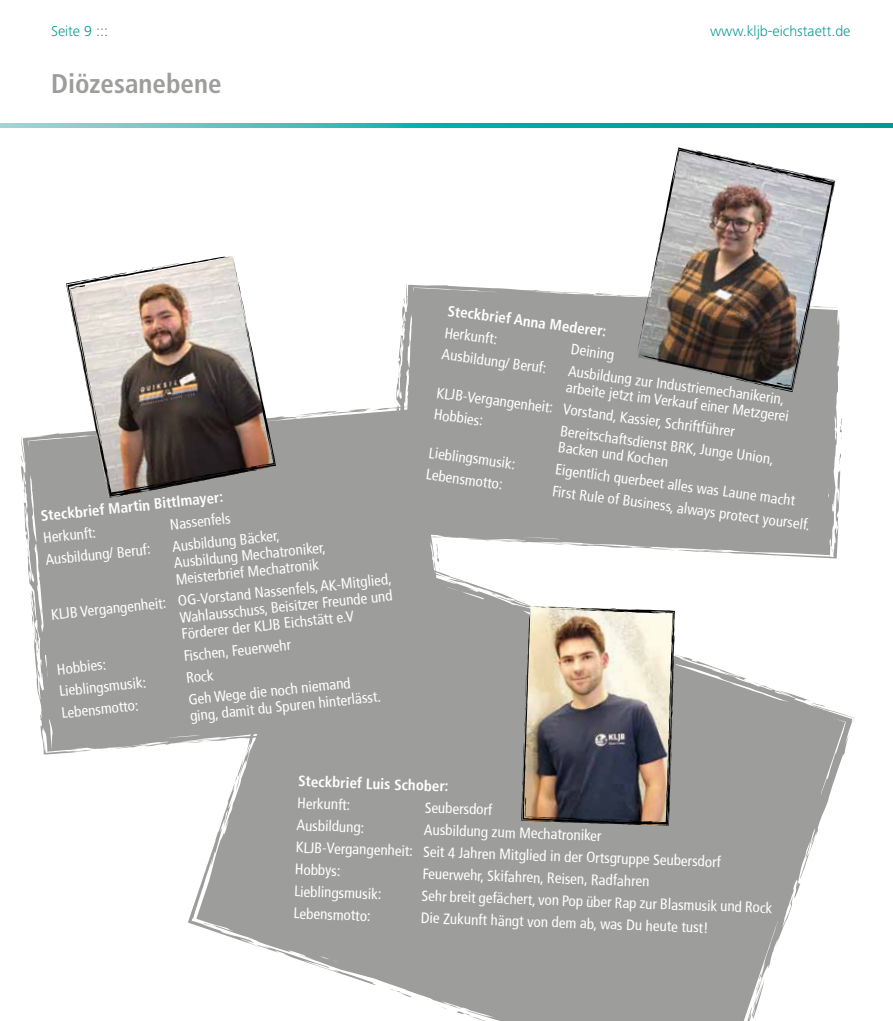
<style>
.page{position:relative;width:893px;height:1021px;background:#fff}
.page>*{position:absolute;margin:0;border:0;box-sizing:border-box;transform-origin:0 0}
.t1{font:700 condensed 27px "Frutiger LT Pro";color:#9d9d9c}
.t2{font:condensed 15px/16.5px "Frutiger";color:#fff}
.t3{font:700 condensed 15px "Frutiger LT Pro";color:#fff}
.t4{font:300 15px "Frutiger Next Pro";color:#009a93}
.s1{color:#646363}
</style>
<div class="page">
<div style="left:396px;top:285px;width:444px;height:247px;background:#9d9d9c"></div>
<svg style="left:403px;top:284px;width:9px;height:21px"></svg>
<svg style="left:402px;top:329px;width:2px;height:6px"></svg>
<div style="left:649px;top:447px;width:192px;height:85px;background:#9d9d9c"></div>
<svg style="left:835px;top:417px;width:7px;height:23px"></svg>
<svg style="left:21px;top:409px;width:428px;height:345px;background:#a5a5a5"></svg>
<svg style="left:293px;top:404px;width:124px;height:57px;background:#ababaa"></svg>
<svg style="left:21px;top:437px;width:5px;height:27px"></svg>
<svg style="left:24px;top:494px;width:3px;height:7px"></svg>
<svg style="left:31px;top:589px;width:12px;height:71px"></svg>
<svg style="left:42px;top:730px;width:2px;height:11px"></svg>
<svg style="left:78px;top:749px;width:9px;height:3px"></svg>
<svg style="left:196px;top:532px;width:656px;height:488px;fill:#9d9d9c"></svg>
<svg style="left:739px;top:973px;width:25px;height:47px"></svg>
<svg style="left:810px;top:701px;width:44px;height:22px"></svg>
<svg style="left:746px;top:681px;width:13px;height:3px"></svg>
<svg style="left:707px;top:666px;width:8px;height:3px"></svg>
<div style="left:282px;top:536px;width:172px;height:198px;background:#9d9d9c"></div>
<svg style="left:188px;top:759px;width:195px;height:228px"></svg>
<svg style="left:457px;top:1006px;width:31px;height:14px"></svg>
<svg style="left:389px;top:988px;width:36px;height:13px"></svg>
<svg style="left:441px;top:1007px;width:7px;height:2px"></svg>
<svg style="left:67px;top:256px;width:209px;height:242px"></svg>
<svg style="left:233px;top:256px;width:14px;height:70px"></svg>
<svg style="left:269px;top:437px;width:3px;height:19px"></svg>
<svg style="left:258px;top:465px;width:13px;height:5px"></svg>
<svg style="left:239px;top:467px;width:12px;height:6px"></svg>
<svg style="left:195px;top:475px;width:20px;height:4px"></svg>
<svg style="left:222px;top:471px;width:7px;height:5px"></svg>
<svg style="left:141px;top:487px;width:5px;height:5px"></svg>
<svg style="left:152px;top:479px;width:34px;height:9px"></svg>
<svg style="left:105px;top:476px;width:5px;height:5px"></svg>
<svg style="left:115px;top:490px;width:13px;height:7px"></svg>
<img style="left:66px;top:263px;width:113px;height:198px">
<svg style="left:216px;top:258px;width:10px;height:2px"></svg>
<img style="left:638px;top:147px;width:197px;height:243px">
<svg style="left:674px;top:148px;width:21px;height:28px"></svg>
<svg style="left:701px;top:154px;width:12px;height:3px"></svg>
<svg style="left:735px;top:162px;width:19px;height:5px"></svg>
<svg style="left:723px;top:157px;width:6px;height:6px"></svg>
<svg style="left:800px;top:174px;width:6px;height:4px"></svg>
<svg style="left:763px;top:165px;width:31px;height:11px"></svg>
<svg style="left:829px;top:196px;width:3px;height:6px"></svg>
<svg style="left:818px;top:177px;width:12px;height:8px"></svg>
<img style="left:687px;top:217px;width:151px;height:175px">
<svg style="left:637px;top:286px;width:16px;height:72px"></svg>
<img style="left:489px;top:592px;width:187px;height:234px">
<svg style="left:0;top:123px;width:893px;height:5px;background:#2fb2ae"></svg>
<p class="t4" style="left:51px;top:23px;width:58px">Seite 9 <span class="s1">:::</span></p>
<p class="t4" style="left:710px;top:23px;width:142px">www.kljb-eichstaett.de</p>
<h1 class="t1" style="left:51px;top:68px;width:172px">Diözesanebene</h1>
<p class="t3" style="left:40px;top:507px;width:185px;rotate:-6deg">Steckbrief Martin Bittlmayer:</p>
<p class="t2" style="left:42px;top:530px;width:55px;rotate:-6deg">Herkunft:</p>
<p class="t2" style="left:169px;top:516px;width:62px;rotate:-6deg">Nassenfels</p>
<p class="t2" style="left:171px;top:538px;width:154px;rotate:-6deg">Ausbildung Bäcker,<br>Ausbildung Mechatroniker,<br>Meisterbrief Mechatronik</p>
<p class="t2" style="left:45px;top:551px;width:107px;rotate:-6deg">Ausbildung/ Beruf:</p>
<p class="t2" style="left:177px;top:593px;width:216px;text-align:justify;text-indent:-127px;rotate:-6deg">KLJB Vergangenheit: OG-Vorstand Nassenfels, AK-Mitglied, Wahlausschuss, Beisitzer Freunde und Förderer der KLJB Eichstätt e.V</p>
<p class="t2" style="left:56px;top:661px;width:51px;rotate:-6deg">Hobbies:</p>
<p class="t2" style="left:183px;top:648px;width:109px;rotate:-6deg">Fischen, Feuerwehr</p>
<p class="t2" style="left:185px;top:669px;width:29px;rotate:-6deg">Rock</p>
<p class="t2" style="left:58px;top:683px;width:89px;rotate:-6deg">Lieblingsmusik:</p>
<p class="t2" style="left:188px;top:691px;width:193px;rotate:-6deg">Geh Wege die noch niemand ging, damit du Spuren hinterlässt.</p>
<p class="t2" style="left:61px;top:705px;width:79px;rotate:-6deg">Lebensmotto:</p>
<p class="t3" style="left:449px;top:301px;width:162px;rotate:8deg">Steckbrief Anna Mederer:</p>
<p class="t2" style="left:446px;top:324px;width:55px;rotate:8deg">Herkunft:</p>
<p class="t2" style="left:572px;top:341px;width:45px;rotate:8deg">Deining</p>
<p class="t2" style="left:443px;top:346px;width:107px;rotate:8deg">Ausbildung/ Beruf:</p>
<p class="t2" style="left:570px;top:362px;width:226px;rotate:8deg">Ausbildung zur Industriemechanikerin, arbeite jetzt im Verkauf einer Metzgerei</p>
<p class="t2" style="left:439px;top:380px;width:302px;line-height:23.1px;rotate:8deg">KLJB-Vergangenheit: Vorstand, Kassier, Schriftführer<br>Hobbies:</p>
<p class="t2" style="left:562px;top:422px;width:217px;rotate:8deg">Bereitschaftsdienst BRK, Junge Union,<br>Backen und Kochen</p>
<p class="t2" style="left:430px;top:444px;width:89px;rotate:8deg">Lieblingsmusik:</p>
<p class="t2" style="left:557px;top:460px;width:243px;rotate:8deg">Eigentlich querbeet alles was Laune macht</p>
<p class="t2" style="left:427px;top:466px;width:79px;rotate:8deg">Lebensmotto:</p>
<p class="t2" style="left:554px;top:482px;width:261px;rotate:8deg">First Rule of Business, always protect yourself.</p>
<p class="t3" style="left:298px;top:772px;width:152px;rotate:2deg">Steckbrief Luis Schober:</p>
<p class="t2" style="left:298px;top:794px;width:55px;rotate:2deg">Herkunft:</p>
<p class="t2" style="left:425px;top:799px;width:69px;rotate:2deg">Seubersdorf</p>
<p class="t2" style="left:297px;top:816px;width:69px;rotate:2deg">Ausbildung:</p>
<p class="t2" style="left:297px;top:814px;width:427px;line-height:22px;text-indent:127px;rotate:2deg">Ausbildung zum Mechatroniker<br>KLJB-Vergangenheit: Seit 4 Jahren Mitglied in der Ortsgruppe Seubersdorf<br>Hobbys:</p>
<p class="t2" style="left:423px;top:865px;width:229px;rotate:2deg">Feuerwehr, Skifahren, Reisen, Radfahren</p>
<p class="t2" style="left:295px;top:883px;width:89px;rotate:2deg">Lieblingsmusik:</p>
<p class="t2" style="left:422px;top:887px;width:352px;rotate:2deg">Sehr breit gefächert, von Pop über Rap zur Blasmusik und Rock</p>
<p class="t2" style="left:294px;top:905px;width:79px;rotate:2deg">Lebensmotto:</p>
<p class="t2" style="left:421px;top:909px;width:289px;rotate:2deg">Die Zukunft hängt von dem ab, was Du heute tust!</p>
</div>
